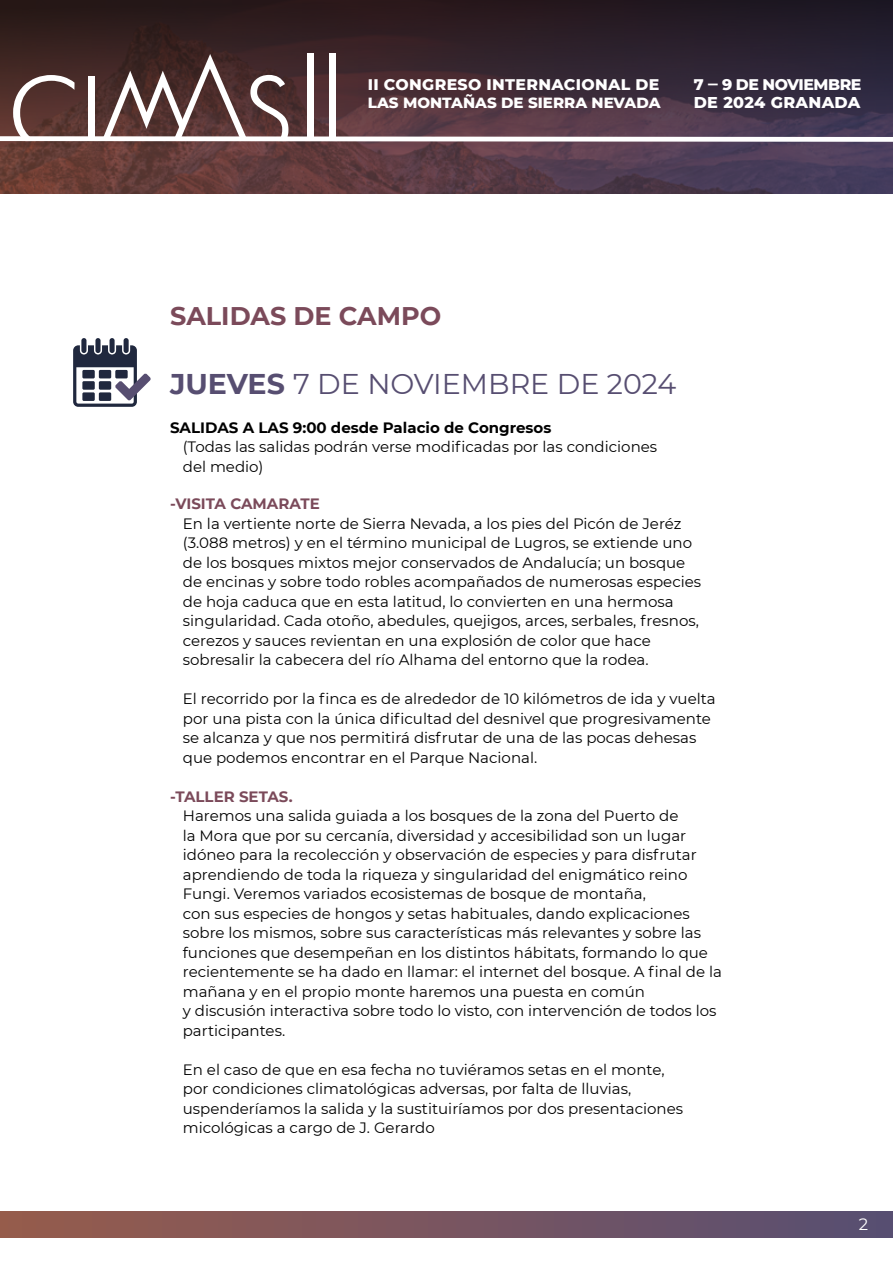
<style>
.page{position:relative;width:893px;height:1263px;background:#fff}
.page>*{position:absolute;margin:0;border:0;box-sizing:border-box;transform-origin:0 0}
.t1{font:28.5px "Montserrat";color:#574e71}
.t2{font:700 25.5px "Montserrat";color:#7b4a5a}
.t3{font:16.5px "Montserrat";color:#fff}
.t4{font:800 16.05px "Montserrat";letter-spacing:.02em;color:#fff}
.t5{font:800 15.75px "Montserrat";letter-spacing:.02em;color:#fff}
.t6{font:800 15.75px "Montserrat";letter-spacing:-.03em;color:#fff}
.t7{font:15px/19.5px "Montserrat";color:#000}
.t8{font:700 15px "Montserrat";color:#000}
.t9{font:700 15px "Montserrat";color:#7b4a5a}
.t10{font:800 15px "Montserrat";color:#fff}
.s1{font-weight:700}
</style>
<div class="page">
<img style="left:0;top:146px;width:893px;height:47px">
<svg style="left:0;top:0;width:893px;height:146px;fill:#2b1d22"></svg>
<svg style="left:0;top:54px;width:893px;height:88px"></svg>
<div style="left:0;top:1212px;width:893px;height:25px;background:linear-gradient(to right,#985c4c,#584e73)"></div>
<div style="left:81px;top:338px;width:5px;height:15px;background:#20283e;border-radius:3px"></div>
<div style="left:95px;top:338px;width:6px;height:15px;background:#20283e;border-radius:3px"></div>
<div style="left:110px;top:338px;width:5px;height:15px;background:#20283e;border-radius:3px"></div>
<div style="left:124px;top:338px;width:5px;height:15px;background:#20283e;border-radius:3px"></div>
<svg style="left:73px;top:345px;width:78px;height:62px"></svg>
<p class="t5" style="left:368px;top:73px;width:293px">II CONGRESO INTERNACIONAL DE</p>
<p class="t10" style="left:368px;top:92px;width:294px">LAS MONTAÑAS DE SIERRA NEVADA</p>
<p class="t6" style="left:694px;top:73px;width:169px">7 ‒ 9 DE NOVIEMBRE</p>
<p class="t4" style="left:694px;top:91px;width:168px">DE 2024 GRANADA</p>
<h2 class="t2" style="left:170px;top:298px;width:273px">SALIDAS DE CAMPO</h2>
<h1 class="t1" style="left:170px;top:364px;width:508px"><span class="s1">JUEVES</span> 7 DE NOVIEMBRE DE 2024</h1>
<p class="t8" style="left:170px;top:416px;width:383px">SALIDAS A LAS 9:00 desde Palacio de Congresos</p>
<p class="t7" style="left:183px;top:437px;width:476px">(Todas las salidas podrán verse modificadas por las condiciones del medio)</p>
<p class="t9" style="left:170px;top:493px;width:151px">-VISITA CAMARATE</p>
<p class="t7" style="left:183px;top:513px;width:520px">En la vertiente norte de Sierra Nevada, a los pies del Picón de Jeréz (3.088 metros) y en el término municipal de Lugros, se extiende uno de los bosques mixtos mejor conservados de Andalucía; un bosque de encinas y sobre todo robles acompañados de numerosas especies de hoja caduca que en esta latitud, lo convierten en una hermosa singularidad. Cada otoño, abedules, quejigos, arces, serbales, fresnos, cerezos y sauces revientan en una explosión de color que hace sobresalir la cabecera del río Alhama del entorno que la rodea.</p>
<p class="t7" style="left:183px;top:689px;width:534px">El recorrido por la finca es de alrededor de 10 kilómetros de ida y vuelta por una pista con la única dificultad del desnivel que progresivamente se alcanza y que nos permitirá disfrutar de una de las pocas dehesas que podemos encontrar en el Parque Nacional.</p>
<p class="t9" style="left:170px;top:785px;width:124px">-TALLER SETAS.</p>
<p class="t7" style="left:183px;top:806px;width:540px">Haremos una salida guiada a los bosques de la zona del Puerto de<br>la Mora que por su cercanía, diversidad y accesibilidad son un lugar idóneo para la recolección y observación de especies y para disfrutar aprendiendo de toda la riqueza y singularidad del enigmático reino Fungi. Veremos variados ecosistemas de bosque de montaña,<br>con sus especies de hongos y setas habituales, dando explicaciones sobre los mismos, sobre sus características más relevantes y sobre las funciones que desempeñan en los distintos hábitats, formando lo que recientemente se ha dado en llamar: el internet del bosque. A final de la mañana y en el propio monte haremos una puesta en común<br>y discusión interactiva sobre todo lo visto, con intervención de todos los participantes.</p>
<p class="t7" style="left:183px;top:1059px;width:502px">En el caso de que en esa fecha no tuviéramos setas en el monte, por condiciones climatológicas adversas, por falta de lluvias, uspenderíamos la salida y la sustituiríamos por dos presentaciones micológicas a cargo de J. Gerardo</p>
<p class="t3" style="left:859px;top:1213px;width:11px">2</p>
</div>
